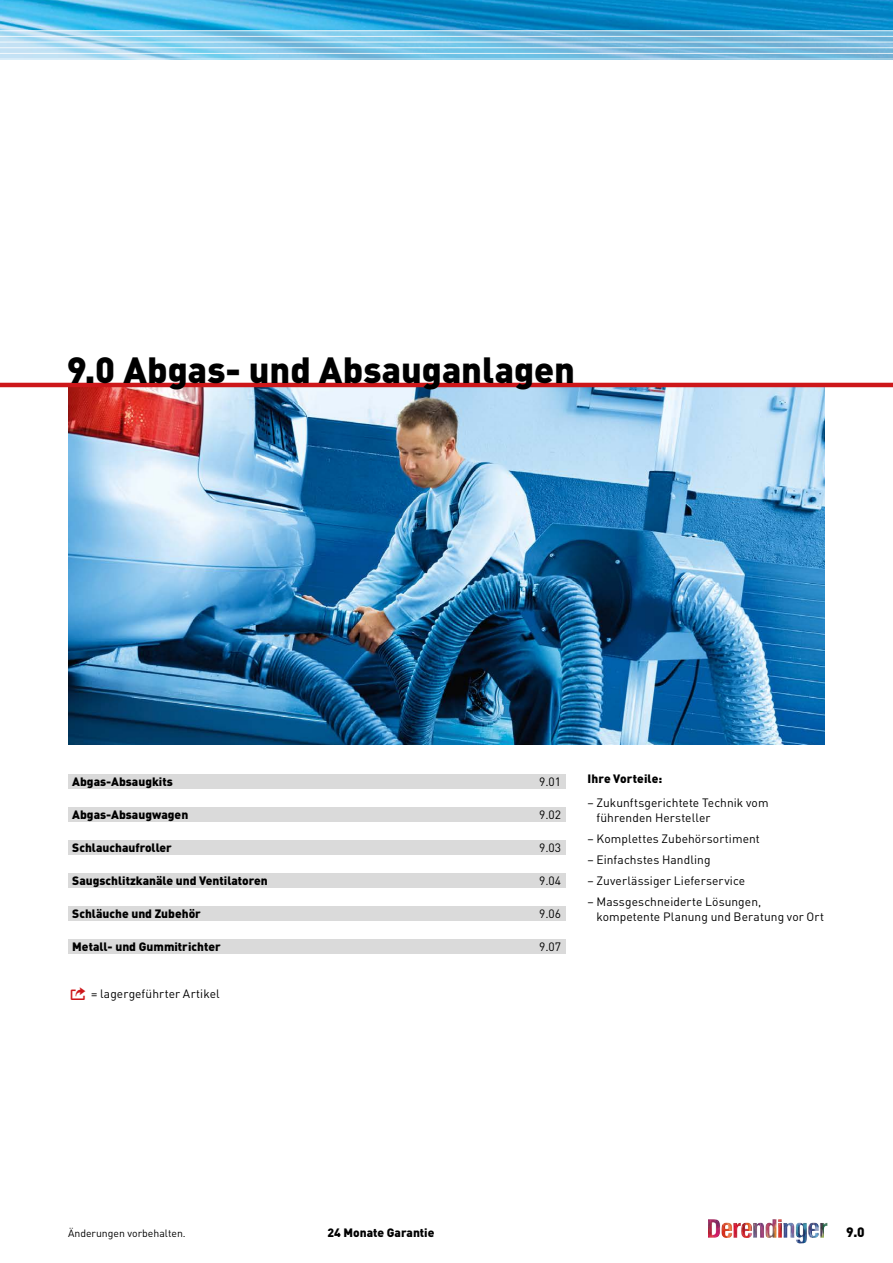
<style>
.page{position:relative;width:893px;height:1263px;background:#fff}
.page>*{position:absolute;margin:0;border:0;box-sizing:border-box;transform-origin:0 0}
.t1{font:900 36px "DINOT";color:#000}
.t2{font:900 13.5px "DINOT";color:#000}
.t3{font:12px/15px "DINOT";letter-spacing:.005em;color:#000}
.t4{font:900 12px "DINOT";color:#000}
.t5{font:10.5px "DINOT";color:#000}
.s1{font-family:"Modern Pictograms";font-size:21px;color:#cd171a}
</style>
<div class="page">
<img style="left:708px;top:1219px;width:111px;height:19px">
<img style="left:0;top:0;width:893px;height:30px">
<svg style="left:0;top:31px;width:893px;height:28px;background:#86c5e5"></svg>
<hr style="left:0;top:36px;width:893px;height:1px;background:#fff">
<hr style="left:0;top:47px;width:893px;height:1px;background:#fff">
<hr style="left:0;top:42px;width:893px;height:1px;background:#fff">
<hr style="left:0;top:53px;width:893px;height:1px;background:#fff">
<img style="left:68px;top:387px;width:757px;height:357px">
<hr style="left:0;top:383px;width:893px;height:4px;background:#cd171a">
<div style="left:68px;top:774px;width:497px;height:15px;background:#dadada"></div>
<div style="left:68px;top:807px;width:497px;height:15px;background:#dadada"></div>
<div style="left:68px;top:840px;width:497px;height:15px;background:#dadada"></div>
<div style="left:68px;top:873px;width:497px;height:15px;background:#dadada"></div>
<div style="left:68px;top:906px;width:497px;height:15px;background:#dadada"></div>
<div style="left:68px;top:939px;width:497px;height:15px;background:#dadada"></div>
<h1 class="t1" style="left:67px;top:345px;width:509px">9.0 Abgas- und Absauganlagen</h1>
<p class="t4" style="left:72px;top:773px;width:102px">Abgas-Absaugkits</p>
<p class="t3" style="left:539px;top:773px;width:24px">9.01</p>
<p class="t4" style="left:72px;top:806px;width:117px">Abgas-Absaugwagen</p>
<p class="t3" style="left:539px;top:806px;width:24px">9.02</p>
<p class="t4" style="left:72px;top:839px;width:101px">Schlauchaufroller</p>
<p class="t3" style="left:539px;top:839px;width:24px">9.03</p>
<p class="t4" style="left:72px;top:872px;width:197px">Saugschlitzkanäle und Ventilatoren</p>
<p class="t3" style="left:539px;top:872px;width:24px">9.04</p>
<p class="t4" style="left:72px;top:905px;width:130px">Schläuche und Zubehör</p>
<p class="t3" style="left:539px;top:905px;width:24px">9.06</p>
<p class="t4" style="left:72px;top:938px;width:150px">Metall- und Gummitrichter</p>
<p class="t3" style="left:539px;top:938px;width:24px">9.07</p>
<p class="t3" style="left:69px;top:986px;width:152px"><span class="s1">o</span> = lagergeführter Artikel</p>
<p class="t4" style="left:587px;top:771px;width:76px">Ihre Vorteile:</p>
<p class="t3" style="left:596px;top:794px;width:174px;text-indent:-9px">– Zukunftsgerichtete Technik vom führenden Hersteller</p>
<p class="t3" style="left:587px;top:830px;width:174px">– Komplettes Zubehörsortiment</p>
<p class="t3" style="left:587px;top:851px;width:125px">– Einfachstes Handling</p>
<p class="t3" style="left:587px;top:872px;width:159px">– Zuverlässiger Lieferservice</p>
<p class="t3" style="left:596px;top:893px;width:229px;text-indent:-9px">– Massgeschneiderte Lösungen, kompetente Planung und Beratung vor Ort</p>
<p class="t5" style="left:68px;top:1226px;width:119px">Änderungen vorbehalten.</p>
<p class="t4" style="left:327px;top:1225px;width:109px">24 Monate Garantie</p>
<p class="t2" style="left:846px;top:1223px;width:20px">9.0</p>
</div>
